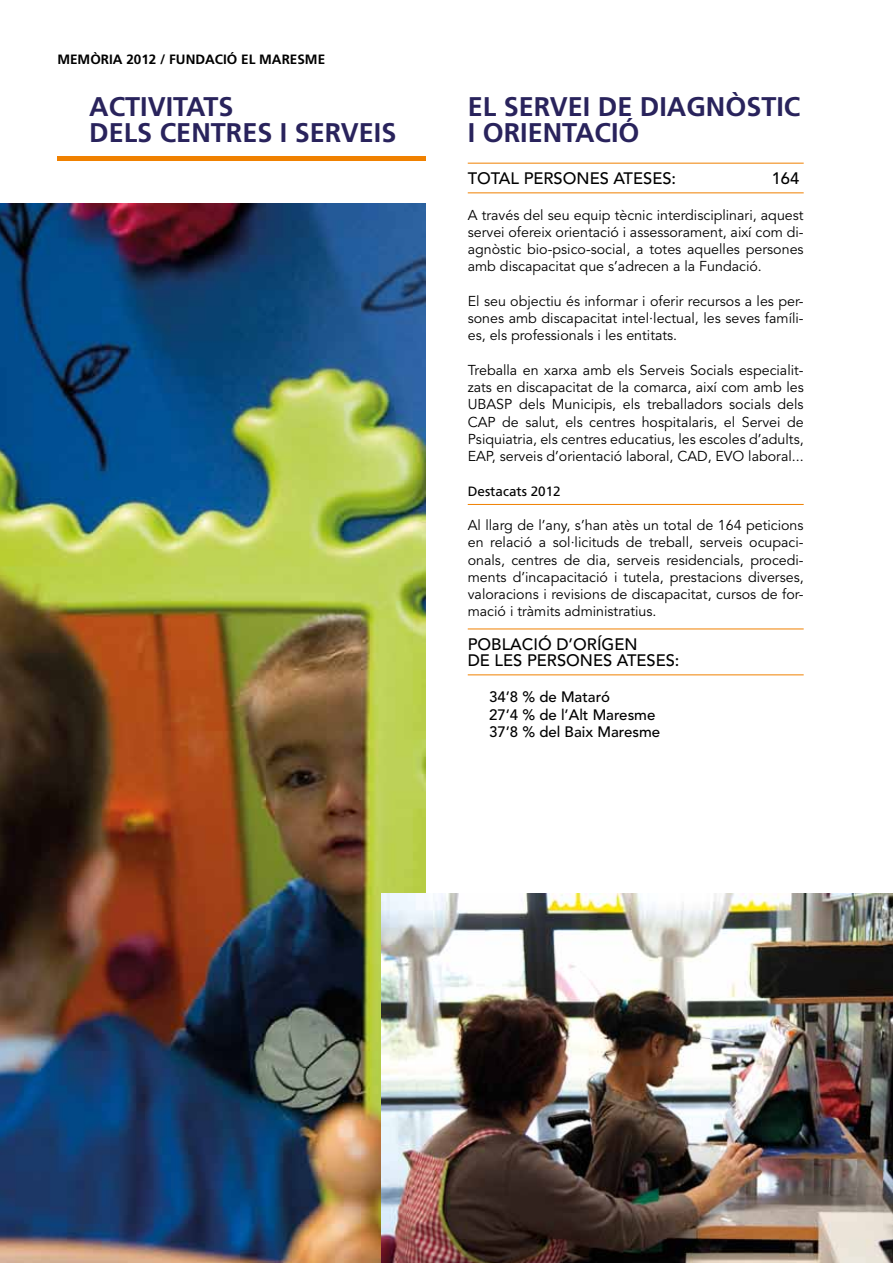
<style>
.page{position:relative;width:893px;height:1263px;background:#fff}
.page>*{position:absolute;margin:0;border:0;box-sizing:border-box;transform-origin:0 0}
.t1{font:700 27px/25.5px "Frutiger LT Std";color:#29235c}
.t2{font:500 16.5px/16.2px "Avenir LT Std";color:#000}
.t3{font:500 15px/17.7px "Avenir LT Std";color:#000}
.t4{font:14.25px/17.2px "Avenir LT Std";color:#000;text-align:justify}
.t5{font:700 13.5px "Frutiger LT Std";color:#000}
.t6{font:13.5px "Frutiger LT Std";color:#000}
</style>
<div class="page">
<img style="left:0;top:204px;width:425px;height:1059px">
<hr style="left:468px;top:163px;width:336px;height:1px;background:#f08100">
<hr style="left:468px;top:192px;width:336px;height:1px;background:#f08100">
<hr style="left:468px;top:504px;width:336px;height:1px;background:#f08100">
<hr style="left:468px;top:629px;width:336px;height:1px;background:#f08100">
<hr style="left:468px;top:674px;width:336px;height:1px;background:#f08100">
<div style="left:57px;top:156px;width:368px;height:5px;background:#f08100"></div>
<img style="left:382px;top:894px;width:511px;height:369px">
<p class="t5" style="left:57px;top:52px;width:269px">MEMÒRIA 2012 / FUNDACIÓ EL MARESME</p>
<h1 class="t1" style="left:89px;top:94px;width:309px">ACTIVITATS<br>DELS CENTRES I SERVEIS</h1>
<h1 class="t1" style="left:468px;top:94px;width:334px">EL SERVEI DE DIAGNÒSTIC<br>I ORIENTACIÓ</h1>
<p class="t2" style="left:468px;top:171px;width:108px">TOTAL PERSONE</p>
<p class="t2" style="left:600px;top:171px;width:78px">S ATESES:</p>
<p class="t2" style="left:772px;top:171px;width:29px">164</p>
<p class="t4" style="left:468px;top:206px;width:337px">A través del seu equip tècnic interdisciplinari, aquest servei ofereix orientació i assessorament, així com di&shy;agnòstic bio-psico-social, a totes aquelles persones amb discapacitat que s’adrecen a la Fundació.</p>
<p class="t4" style="left:468px;top:293px;width:337px">El seu objectiu és informar i oferir recursos a les per&shy;sones amb discapacitat intel·lectual, les seves famíli&shy;es, els professionals i les entitats.</p>
<p class="t4" style="left:468px;top:362px;width:337px">Treballa en xarxa amb els Serveis Socials especialit&shy;zats en discapacitat de la comarca, així com amb les UBASP dels Municipis, els treballadors socials dels CAP de salut, els centres hospitalaris, el Servei de Psiquiatria, els centres educatius, les escoles d’adults, EAP, serveis d’orientació laboral, CAD, EVO laboral...</p>
<p class="t6" style="left:468px;top:483px;width:95px">Destacats 2012</p>
<p class="t4" style="left:468px;top:517px;width:337px">Al llarg de l’any, s’han atès un total de 164 peticions en relació a sol·licituds de treball, serveis ocupaci&shy;onals, centres de dia, serveis residencials, procedi&shy;ments d’incapacitació i tutela, prestacions diverses, valoracions i revisions de discapacitat, cursos de for&shy;mació i tràmits administratius.</p>
<p class="t2" style="left:468px;top:636px;width:213px">POBLACIÓ D’ORÍGEN<br>DE LES PERSONES ATESES:</p>
<p class="t3" style="left:489px;top:688px;width:173px">34’8 % DE M ATARÓ<br>27’4 % DE L’ALT M ARESME<br>37’8 % DEL BAIX MARESME</p>
</div>
